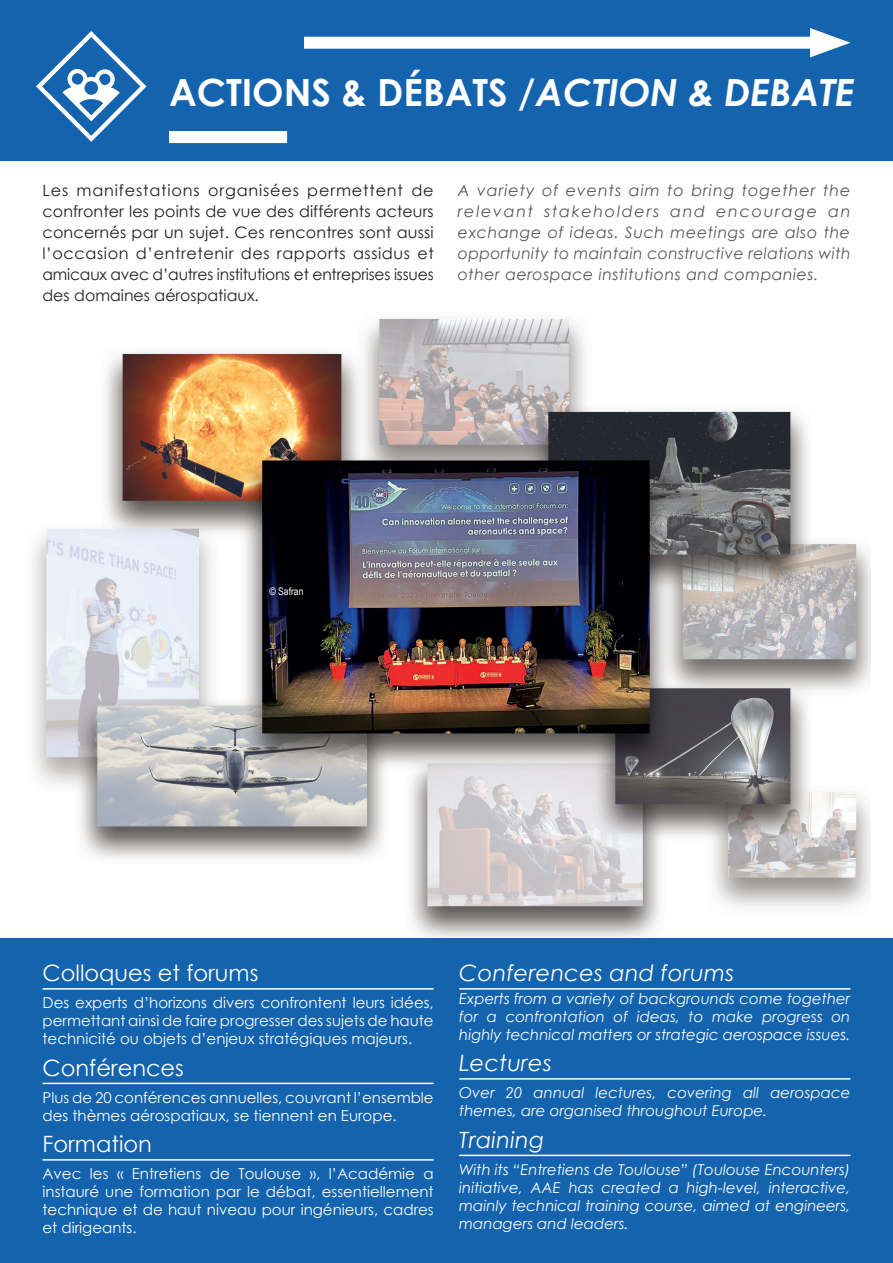
<style>
.page{position:relative;width:893px;height:1263px;background:#fff}
.page>*{position:absolute;margin:0;border:0;box-sizing:border-box;transform-origin:0 0}
.t1{font:700 37.5px "Century Gothic";color:#fff}
.Titre2{font:22.5px "Century Gothic";color:#fff}
.Titre_2_Eng{font:italic 22.5px "Century Gothic";letter-spacing:.01em;color:#fff}
.Texte_en_tête{font:15.75px/21px "Century Gothic";letter-spacing:-.005em;color:#231f20;text-align:justify}
.Texte_en_tête_Eng{font:italic 15.75px/21px "Century Gothic";letter-spacing:.03em;color:#57585a;text-align:justify}
.Texte1{font:15px/18px "Century Gothic";color:#fff;text-align:justify}
.Texte1_Eng{font:italic 15px/18px "Century Gothic";color:#fff;text-align:justify}
.t2{font:10.5px "Arial Narrow";color:#fff}
.s1{font-style:italic}
</style>
<div class="page">
<img style="left:33px;top:317px;width:838px;height:621px">
<div style="left:0;top:0;width:893px;height:161px;background:#1463ae"></div>
<div style="left:0;top:938px;width:893px;height:325px;background:#1463ae"></div>
<svg style="left:36px;top:31px;width:111px;height:111px"></svg>
<hr style="left:43px;top:988px;width:391px;height:2px;background:#fff">
<hr style="left:43px;top:1083px;width:391px;height:1px;background:#fff">
<hr style="left:43px;top:1159px;width:391px;height:2px;background:#fff">
<hr style="left:459px;top:988px;width:391px;height:2px;background:#fff">
<hr style="left:459px;top:1078px;width:391px;height:2px;background:#fff">
<hr style="left:459px;top:1155px;width:391px;height:1px;background:#fff">
<div style="left:169px;top:131px;width:118px;height:12px;background:#fff"></div>
<div style="left:304px;top:37px;width:523px;height:12px;background:#fff"></div>
<svg style="left:810px;top:28px;width:40px;height:29px"></svg>
<p class="t1" style="left:169px;top:64px;width:687px">ACTIONS &amp; DÉBATS /<span class="s1">ACTION &amp; DEBATE</span></p>
<p class="Texte_en_tête" style="left:43px;top:179px;width:393px">Les manifestations organisées permettent de confronter les points de vue des différents acteurs concernés par un sujet. Ces rencontres sont aussi l’occasion d’entretenir des rapports assidus et amicaux avec d’autres institutions et entreprises issues des domaines aérospatiaux.</p>
<p class="Texte_en_tête_Eng" style="left:458px;top:179px;width:394px">A variety of events aim to bring together the relevant stakeholders and encourage an exchange of ideas. Such meetings are also the opportunity to maintain constructive relations with other aerospace institutions and companies.</p>
<p class="t2" style="left:269px;top:584px;width:36px">© Safran</p>
<p class="Titre2" style="left:43px;top:957px;width:217px">Colloques et forums</p>
<p class="Texte1" style="left:43px;top:993px;width:393px">Des experts d’horizons divers confrontent leurs idées, permettant ainsi de faire progresser des sujets de haute technicité ou objets d’enjeux stratégiques majeurs.</p>
<p class="Titre2" style="left:43px;top:1052px;width:143px">Conférences</p>
<p class="Texte1" style="left:43px;top:1088px;width:393px">Plus de 20 conférences annuelles, couvrant l’ensemble des thèmes aérospatiaux, se tiennent en Europe.</p>
<p class="Titre2" style="left:43px;top:1128px;width:111px">Formation</p>
<p class="Texte1" style="left:43px;top:1164px;width:393px">Avec les « Entretiens de Toulouse », l’Académie a instauré une formation par le débat, essentiellement technique et de haut niveau pour ingénieurs, cadres et dirigeants.</p>
<p class="Titre_2_Eng" style="left:459px;top:957px;width:276px">Conferences and forums</p>
<p class="Texte1_Eng" style="left:459px;top:989px;width:393px">Experts from a variety of backgrounds come together for a confrontation of ideas, to make progress on highly technical matters or strategic aerospace issues.</p>
<p class="Titre_2_Eng" style="left:459px;top:1047px;width:94px">Lectures</p>
<p class="Texte1_Eng" style="left:459px;top:1083px;width:393px">Over 20 annual lectures, covering all aerospace themes, are organised throughout Europe.</p>
<p class="Titre_2_Eng" style="left:459px;top:1124px;width:86px">Training</p>
<p class="Texte1_Eng" style="left:459px;top:1160px;width:393px">With its “Entretiens de Toulouse” (Toulouse Encounters) initiative, AAE has created a high-level, interactive, mainly technical training course, aimed at engineers, managers and leaders.</p>
</div>
